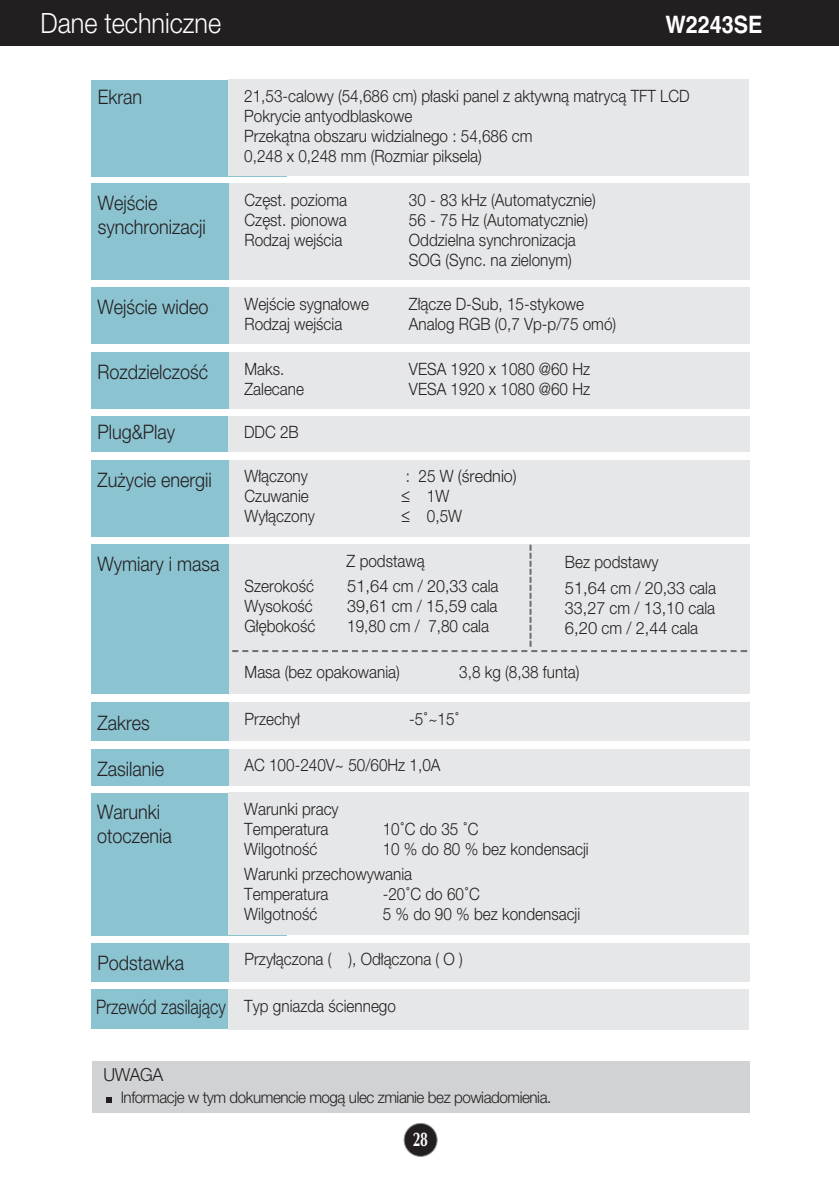
<style>
.page{position:relative;width:839px;height:1189px;background:#fff}
.page>*{position:absolute;margin:0;border:0;box-sizing:border-box;transform-origin:0 0}
.t1{font:300 28px "Helvetica Neue CE";color:#fff;scale:.9 1}
.t2{font:700 24px "Helvetica";color:#fff;scale:.9 1}
.t3{font:300 20px/24px "Helvetica Neue CE";color:#231f20;scale:.9 1}
.t4{font:700 20px "Optima";color:#fff;scale:.7 1}
.t5{font:300 18px "Helvetica Neue CE";letter-spacing:-.03em;color:#231f20;scale:.95 1}
.t6{font:300 17px/20px "Helvetica Neue CE";color:#231f20;scale:.9 1}
.t7{font:300 17px/20px "Helvetica Neue CE";color:#231f20;scale:.95 1}
.t8{font:300 17px "Helvetica Neue CE";color:#231f20}
.t9{font:300 16px "Helvetica Neue CE";letter-spacing:-.03em;color:#231f20;scale:.95 1}
.s1{font-family:"Helvetica";font-weight:400}
.s2{font-size:20px}
</style>
<div class="page">
<div style="left:404px;top:1123px;width:33px;height:33px;background:#231f20;border-radius:50%"></div>
<div style="left:403px;top:1123px;width:34px;height:34px;border:2px solid #939598;border-radius:50%"></div>
<div style="left:0;top:0;width:839px;height:45px;background:#231f20"></div>
<div style="left:92px;top:1061px;width:658px;height:51px;background:#d1d2d4"></div>
<svg style="left:106px;top:1097px;width:5px;height:6px"></svg>
<div style="left:91px;top:80px;width:195px;height:96px;background:#8bc3d1"></div>
<div style="left:228px;top:80px;width:521px;height:96px;background:#e6e7e9"></div>
<div style="left:91px;top:184px;width:195px;height:96px;background:#8bc3d1"></div>
<div style="left:229px;top:184px;width:520px;height:96px;background:#e6e7e9"></div>
<div style="left:91px;top:288px;width:195px;height:56px;background:#8bc3d1"></div>
<div style="left:229px;top:287px;width:520px;height:57px;background:#e6e7e9"></div>
<div style="left:91px;top:352px;width:195px;height:57px;background:#8bc3d1"></div>
<div style="left:229px;top:352px;width:520px;height:57px;background:#e6e7e9"></div>
<div style="left:91px;top:417px;width:191px;height:35px;background:#8bc3d1"></div>
<div style="left:228px;top:417px;width:521px;height:35px;background:#e6e7e9"></div>
<div style="left:91px;top:460px;width:195px;height:76px;background:#8bc3d1"></div>
<div style="left:229px;top:460px;width:520px;height:76px;background:#e6e7e9"></div>
<div style="left:91px;top:793px;width:195px;height:142px;background:#8bc3d1"></div>
<div style="left:229px;top:792px;width:520px;height:143px;background:#e6e7e9"></div>
<div style="left:91px;top:544px;width:195px;height:150px;background:#8bc3d1"></div>
<div style="left:229px;top:544px;width:520px;height:150px;background:#e6e7e9"></div>
<div style="left:91px;top:702px;width:195px;height:39px;background:#8bc3d1"></div>
<div style="left:229px;top:702px;width:520px;height:39px;background:#e6e7e9"></div>
<div style="left:91px;top:749px;width:195px;height:36px;background:#8bc3d1"></div>
<div style="left:229px;top:749px;width:520px;height:36px;background:#e6e7e9"></div>
<div style="left:91px;top:943px;width:195px;height:38px;background:#8bc3d1"></div>
<div style="left:229px;top:943px;width:520px;height:38px;background:#e6e7e9"></div>
<div style="left:91px;top:989px;width:195px;height:40px;background:#8bc3d1"></div>
<div style="left:229px;top:989px;width:520px;height:40px;background:#e6e7e9"></div>
<svg style="left:232px;top:545px;width:515px;height:107px"></svg>
<h1 class="t1" style="left:40px;top:13px;width:202px">Dane techniczne</h1>
<h2 class="t2" style="left:665px;top:16px;width:110px">W2243SE</h2>
<p class="t3" style="left:98px;top:87px;width:51px">Ekran</p>
<p class="t6" style="left:244px;top:88px;width:496px">21,53-calowy (54,686 cm) p∏aski panel z aktywnà matrycà TFT LCD Pokrycie antyodblaskowe<br>Przekàtna obszaru widzialnego : 54,686 cm<br>0,248 x 0,248 mm (Rozmiar piksela)</p>
<p class="t3" style="left:98px;top:193px;width:121px">WejÊcie synchronizacji</p>
<p class="t6" style="left:244px;top:192px;width:115px">Cz´st. pozioma</p>
<p class="t6" style="left:409px;top:192px;width:209px">30 - 83 kHz (Automatycznie)</p>
<p class="t6" style="left:244px;top:212px;width:115px">Cz´st. pionowa</p>
<p class="t6" style="left:409px;top:212px;width:200px">56 - 75 Hz (Automatycznie)</p>
<p class="t6" style="left:244px;top:232px;width:110px">Rodzaj wejÊcia</p>
<p class="t6" style="left:409px;top:232px;width:187px">Oddzielna synchronizacja<br>SOG (Sync. na zielonym)</p>
<p class="t3" style="left:97px;top:297px;width:125px">WejÊcie wideo</p>
<p class="t6" style="left:244px;top:296px;width:140px">WejÊcie sygna∏owe</p>
<p class="t6" style="left:409px;top:296px;width:196px">Z∏àcze D-Sub, 15-stykowe</p>
<p class="t6" style="left:244px;top:316px;width:110px">Rodzaj wejÊcia</p>
<p class="t6" style="left:409px;top:316px;width:232px">Analog RGB (0,7 Vp-p/75 omó)</p>
<p class="t3" style="left:97px;top:362px;width:124px">RozdzielczoÊç</p>
<p class="t6" style="left:244px;top:360px;width:46px">Maks.</p>
<p class="t6" style="left:409px;top:360px;width:203px">VESA 1920 x 1080 @60 Hz</p>
<p class="t6" style="left:244px;top:380px;width:68px">Zalecane</p>
<p class="t6" style="left:409px;top:380px;width:203px">VESA 1920 x 1080 @60 Hz</p>
<p class="t3" style="left:97px;top:422px;width:88px">Plug&amp;Play</p>
<p class="t6" style="left:244px;top:424px;width:62px">DDC 2B</p>
<p class="t3" style="left:97px;top:470px;width:129px">Zu˝ycie energii</p>
<p class="t6" style="left:244px;top:468px;width:72px">W∏àczony</p>
<p class="t6" style="left:406px;top:468px;width:125px">: 25 W (Êrednio)</p>
<p class="t6" style="left:244px;top:488px;width:73px">Czuwanie</p>
<p class="t6" style="left:401px;top:488px;width:55px">≤ 1W</p>
<p class="t6" style="left:244px;top:508px;width:80px">Wy∏àczony</p>
<p class="t6" style="left:401px;top:508px;width:69px">≤ 0,5W</p>
<p class="t3" style="left:98px;top:554px;width:137px">Wymiary i masa</p>
<p class="t6" style="left:346px;top:552px;width:88px">Z podstawà</p>
<p class="t6" style="left:565px;top:551px;width:169px;line-height:25.6px">Bez podstawy<br>51,64 cm / 20,33 cala</p>
<p class="t7" style="left:565px;top:599px;width:160px">33,27 cm / 13,10 cala<br>6,20 cm / 2,44 cala</p>
<p class="t6" style="left:244px;top:578px;width:79px">SzerokoÊç</p>
<p class="t8" style="left:347px;top:580px;width:153px">51,64 cm / 20,33 cala</p>
<p class="t6" style="left:244px;top:598px;width:77px">WysokoÊç</p>
<p class="t7" style="left:347px;top:598px;width:160px">39,61 cm / 15,59 cala</p>
<p class="t6" style="left:244px;top:618px;width:80px">G∏´bokoÊç</p>
<p class="t6" style="left:347px;top:618px;width:159px">19,80 cm / 7,80 cala</p>
<p class="t6" style="left:244px;top:664px;width:174px">Masa (bez opakowania)</p>
<p class="t6" style="left:459px;top:664px;width:135px">3,8 kg (8,38 funta)</p>
<p class="t3" style="left:98px;top:712px;width:60px">Zakres</p>
<p class="t6" style="left:244px;top:711px;width:63px">Przechy∏</p>
<p class="t6" style="left:409px;top:711px;width:58px">-5<span class="s1">˚</span>~15<span class="s1">˚</span></p>
<p class="t3" style="left:97px;top:759px;width:76px">Zasilanie</p>
<p class="t6" style="left:244px;top:757px;width:219px">AC 100-240V~ 50/60Hz 1,0A</p>
<p class="t3" style="left:97px;top:802px;width:84px">Warunki otoczenia</p>
<p class="t6" style="left:244px;top:800px;width:106px">Warunki pracy<br>Temperatura</p>
<p class="t6" style="left:383px;top:820px;width:108px">10<span class="s1">˚</span>C do 35 <span class="s1">˚</span>C</p>
<p class="t6" style="left:244px;top:840px;width:83px">WilgotnoÊç</p>
<p class="t6" style="left:244px;top:838px;width:384px;line-height:25.6px;text-indent:138px">10 % do 80 % bez kondensacji<br>Warunki przechowywania</p>
<p class="t6" style="left:244px;top:886px;width:95px">Temperatura</p>
<p class="t6" style="left:383px;top:886px;width:109px">-20<span class="s1">˚</span>C do 60<span class="s1">˚</span>C</p>
<p class="t6" style="left:244px;top:906px;width:83px">WilgotnoÊç</p>
<p class="t6" style="left:383px;top:906px;width:221px">5 % do 90 % bez kondensacji</p>
<p class="t3" style="left:97px;top:953px;width:98px">Podstawka</p>
<p class="t6" style="left:244px;top:951px;width:244px">Przy∏àczona ( ), Od∏àczona ( O )</p>
<p class="t6" style="left:96px;top:997px;width:335px"><span class="s2">Przewód zasilajàcy</span> Typ gniazda Êciennego</p>
<p class="t5" style="left:104px;top:1068px;width:64px">UWAGA</p>
<p class="t9" style="left:121px;top:1091px;width:455px">Informacje w tym dokumencie mogà ulec zmianie bez powiadomienia.</p>
<p class="t4" style="left:413px;top:1131px;width:23px">28</p>
</div>
